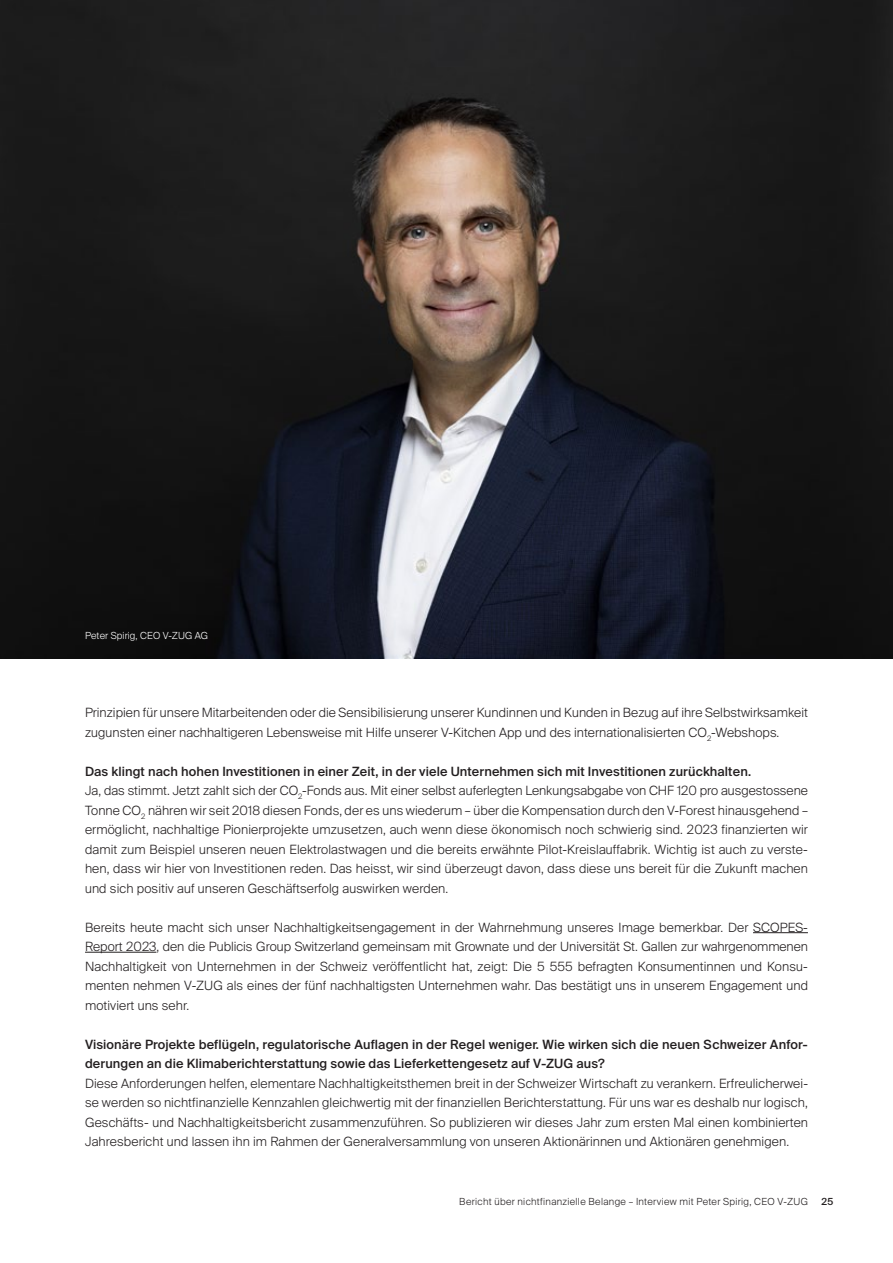
<style>
.page{position:relative;width:893px;height:1263px;background:#fff}
.page>*{position:absolute;margin:0;border:0;box-sizing:border-box;transform-origin:0 0}
.t1{font:300 12.75px/19.5px "Suisse Intl";letter-spacing:.01em;color:#231f20}
.t2{font:500 12.75px/19.5px "Suisse Intl";letter-spacing:.01em;color:#231f20}
.t3{font:300 9.75px "Suisse Intl";letter-spacing:.035em;color:#231f20}
.t4{font:300 9.75px "Suisse Intl";letter-spacing:.01em;color:#fff}
.t5{font:500 9.75px "Suisse Intl";color:#231f20}
.s1{font-weight:500}
</style>
<div class="page">
<img style="left:0;top:0;width:893px;height:659px">
<hr style="left:753px;top:932px;width:55px;height:1px;background:#231f20">
<hr style="left:85px;top:952px;width:71px;height:1px;background:#231f20">
<p class="t4" style="left:85px;top:630px;width:125px">Peter Spirig, CEO V-ZUG AG</p>
<p class="t1" style="left:85px;top:703px;width:724px">Prinzipien für unsere Mitarbeitenden oder die Sensibilisierung unserer Kundinnen und Kunden in Bezug auf ihre Selbstwirksamkeit zugunsten einer nachhaltigeren Lebensweise mit Hilfe unserer V-Kitchen App und des internationalisierten CO<sub>2</sub>-Webshops.</p>
<p class="t1" style="left:85px;top:761px;width:724px"><span class="s1">Das klingt nach hohen Investitionen in einer Zeit, in der viele Unternehmen sich mit Investitionen zurückhalten.<br></span>Ja, das stimmt. Jetzt zahlt sich der CO<sub>2</sub>-Fonds aus. Mit einer selbst auferlegten Lenkungsabgabe von CHF 120 pro ausgestossene Tonne CO<sub>2</sub> nähren wir seit 2018 diesen Fonds, der es uns wiederum – über die Kompensation durch den V-Forest hinausgehend – ermöglicht, nachhaltige Pionierprojekte umzusetzen, auch wenn diese ökonomisch noch schwierig sind. 2023 finanzierten wir damit zum Beispiel unseren neuen Elektrolastwagen und die bereits erwähnte Pilot-Kreislauffabrik. Wichtig ist auch zu verste&shy;hen, dass wir hier von Investitionen reden. Das heisst, wir sind überzeugt davon, dass diese uns bereit für die Zukunft machen und sich positiv auf unseren Geschäftserfolg auswirken werden.</p>
<p class="t1" style="left:85px;top:917px;width:724px;text-align:justify">Bereits heute macht sich unser Nachhaltigkeitsengagement in der Wahrnehmung unseres Image bemerkbar. Der SCOPES-Report 2023, den die Publicis Group Switzerland gemeinsam mit Grownate und der Universität St. Gallen zur wahrgenommenen Nachhaltigkeit von Unternehmen in der Schweiz veröffentlicht hat, zeigt: Die 5 555 befragten Konsumentinnen und Konsu&shy;menten nehmen V-ZUG als eines der fünf nachhaltigsten Unternehmen wahr. Das bestätigt uns in unserem Engagement und motiviert uns sehr.</p>
<p class="t2" style="left:85px;top:1034px;width:724px">Visionäre Projekte beflügeln, regulatorische Auflagen in der Regel weniger. Wie wirken sich die neuen Schweizer Anfor&shy;derungen an die Klimaberichterstattung sowie das Lieferkettengesetz auf V-ZUG aus?</p>
<p class="t1" style="left:85px;top:1073px;width:724px;text-align:justify">Diese Anforderungen helfen, elementare Nachhaltigkeitsthemen breit in der Schweizer Wirtschaft zu verankern. Erfreulicherwei&shy;se werden so nichtfinanzielle Kennzahlen gleichwertig mit der finanziellen Berichterstattung. Für uns war es deshalb nur logisch, Geschäfts- und Nachhaltigkeitsbericht zusammenzuführen. So publizieren wir dieses Jahr zum ersten Mal einen kombinierten Jahresbericht und lassen ihn im Rahmen der Generalversammlung von unseren Aktionärinnen und Aktionären genehmigen.</p>
<p class="t3" style="left:459px;top:1195px;width:350px">Bericht über nichtfinanzielle Belange – Interview mit Peter Spirig, CEO V-ZUG</p>
<p class="t5" style="left:821px;top:1195px;width:13px">25</p>
</div>
